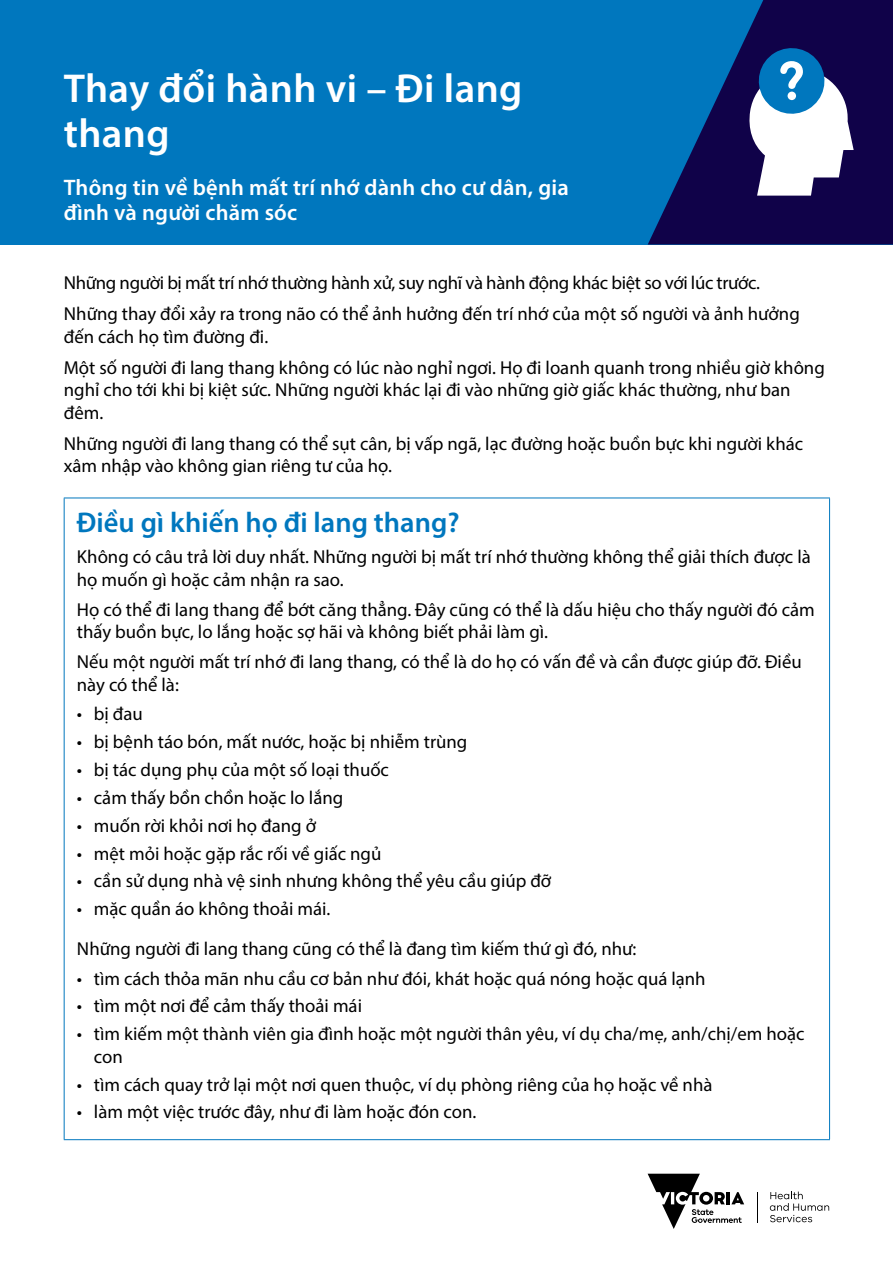
<style>
.page{position:relative;width:893px;height:1263px;background:#fff}
.page>*{position:absolute;margin:0;border:0;box-sizing:border-box;transform-origin:0 0}
.t1{font:600 40.5px/45px "Myriad Pro";letter-spacing:.01em;color:#fff}
.t2{font:600 28.5px "Myriad Pro";color:#0077be}
.t3{font:600 22.5px/25.5px "Myriad Pro";letter-spacing:.01em;color:#fff}
.t4{font:18.75px/22.5px "Myriad Pro";color:#000}
</style>
<div class="page">
<svg style="left:648px;top:1174px;width:96px;height:55px"></svg>
<hr style="left:757px;top:1192px;width:1px;height:31px;background:#000">
<svg style="left:770px;top:1191px;width:59px;height:31px"></svg>
<div style="left:0;top:0;width:893px;height:244px;background:#0077be"></div>
<svg style="left:648px;top:0;width:245px;height:244px;fill:#100249"></svg>
<svg style="left:747px;top:43px;width:107px;height:153px"></svg>
<hr style="left:64px;top:498px;width:766px;height:1px;background:#0077be">
<hr style="left:64px;top:498px;width:1px;height:641px;background:#0077be">
<hr style="left:829px;top:498px;width:1px;height:641px;background:#0077be">
<hr style="left:64px;top:1139px;width:766px;height:1px;background:#0077be">
<h1 class="t1" style="left:64px;top:65px;width:460px">Thay đổi hành vi – Đi lang thang</h1>
<p class="t3" style="left:64px;top:174px;width:507px">Thông tin về bệnh mất trí nhớ dành cho cư dân, gia đình và người chăm sóc</p>
<p class="t4" style="left:64px;top:267px;width:737px;line-height:31px">Những người bị mất trí nhớ thường hành xử, suy nghĩ và hành động khác biệt so với lúc trước.<br>Những thay đổi xảy ra trong não có thể ảnh hưởng đến trí nhớ của một số người và ảnh hưởng</p>
<p class="t4" style="left:64px;top:320px;width:763px;line-height:31px">đến cách họ tìm đường đi.<br>Một số người đi lang thang không có lúc nào nghỉ ngơi. Họ đi loanh quanh trong nhiều giờ không</p>
<p class="t4" style="left:64px;top:378px;width:728px">nghỉ cho tới khi bị kiệt sức. Những người khác lại đi vào những giờ giấc khác thường, như ban đêm.</p>
<p class="t4" style="left:64px;top:432px;width:741px">Những người đi lang thang có thể sụt cân, bị vấp ngã, lạc đường hoặc buồn bực khi người khác xâm nhập vào không gian riêng tư của họ.</p>
<h2 class="t2" style="left:77px;top:504px;width:384px">Điều gì khiến họ đi lang thang?</h2>
<p class="t4" style="left:77px;top:545px;width:735px">Không có câu trả lời duy nhất. Những người bị mất trí nhớ thường không thể giải thích được là họ muốn gì hoặc cảm nhận ra sao.</p>
<p class="t4" style="left:77px;top:598px;width:739px">Họ có thể đi lang thang để bớt căng thẳng. Đây cũng có thể là dấu hiệu cho thấy người đó cảm thấy buồn bực, lo lắng hoặc sợ hãi và không biết phải làm gì.</p>
<p class="t4" style="left:77px;top:650px;width:726px">Nếu một người mất trí nhớ đi lang thang, có thể là do họ có vấn đề và cần được giúp đỡ. Điều này có thể là:</p>
<p class="t4" style="left:77px;top:703px;width:67px">• bị đau</p>
<p class="t4" style="left:77px;top:730px;width:392px">• bị bệnh táo bón, mất nước, hoặc bị nhiễm trùng</p>
<p class="t4" style="left:77px;top:758px;width:314px">• bị tác dụng phụ của một số loại thuốc</p>
<p class="t4" style="left:77px;top:786px;width:268px">• cảm thấy bồn chồn hoặc lo lắng</p>
<p class="t4" style="left:77px;top:814px;width:241px">• muốn rời khỏi nơi họ đang ở</p>
<p class="t4" style="left:77px;top:842px;width:306px">• mệt mỏi hoặc gặp rắc rối về giấc ngủ</p>
<p class="t4" style="left:77px;top:869px;width:476px">• cần sử dụng nhà vệ sinh nhưng không thể yêu cầu giúp đỡ</p>
<p class="t4" style="left:77px;top:889px;width:561px;line-height:39.5px">• mặc quần áo không thoải mái.<br>Những người đi lang thang cũng có thể là đang tìm kiếm thứ gì đó, như:</p>
<p class="t4" style="left:77px;top:967px;width:630px">• tìm cách thỏa mãn nhu cầu cơ bản như đói, khát hoặc quá nóng hoặc quá lạnh</p>
<p class="t4" style="left:77px;top:994px;width:287px">• tìm một nơi để cảm thấy thoải mái</p>
<p class="t4" style="left:94px;top:1022px;width:712px;text-indent:-17px">• tìm kiếm một thành viên gia đình hoặc một người thân yêu, ví dụ cha/mẹ, anh/chị/em hoặc con</p>
<p class="t4" style="left:77px;top:1073px;width:637px">• tìm cách quay trở lại một nơi quen thuộc, ví dụ phòng riêng của họ hoặc về nhà</p>
<p class="t4" style="left:77px;top:1100px;width:401px">• làm một việc trước đây, như đi làm hoặc đón con.</p>
</div>
